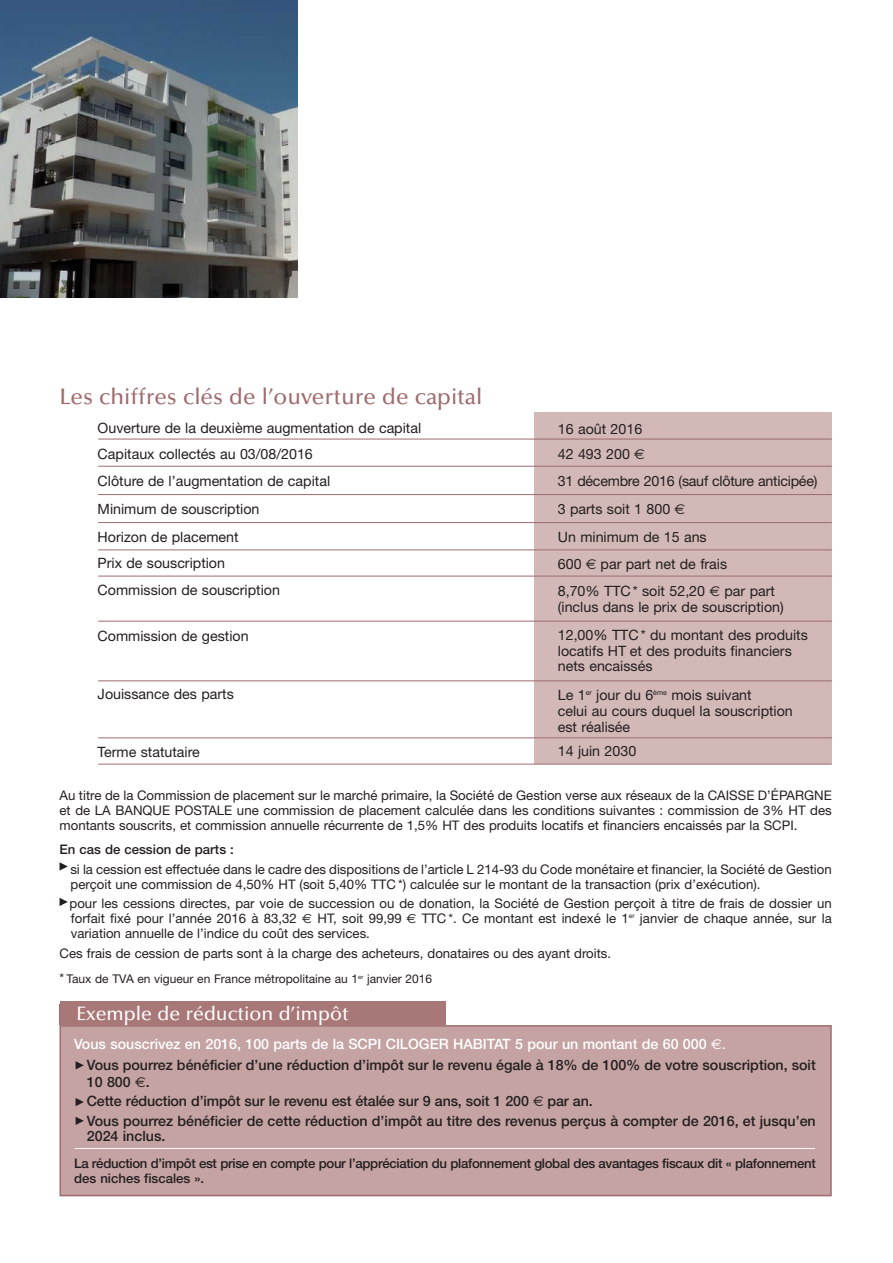
<style>
.page{position:relative;width:893px;height:1263px;background:#fff}
.page>*{position:absolute;margin:0;border:0;box-sizing:border-box;transform-origin:0 0}
.t1{font:500 22.5px "Optima";color:#9f6b6d}
.t2{font:500 19.5px "Optima";color:#fff}
.t3{font:14.25px/15.8px "Helvetica Neue";color:#231f20}
.t4{font:500 14.25px/19.5px "Helvetica Neue";color:#231f20}
.t5{font:13.2px/15px "Helvetica Neue";color:#231f20;text-align:justify}
.t6{font:500 13.2px/15px "Helvetica Neue";letter-spacing:-.02em;color:#231f20}
.t7{font:500 13.2px "Helvetica Neue";color:#231f20}
.t8{font:12px "Helvetica Neue";color:#231f20}
.s1{font-family:"Euro Sans"}
.s2{font-size:13.5px}
.s3{color:#fff}
.s4{font-family:"Euro Sans";font-weight:400;color:#fff}
.s5{font-weight:400;color:#fff}
.s6{font-family:"Euro Sans";font-weight:400}
</style>
<div class="page">
<div style="left:534px;top:412px;width:298px;height:352px;background:#d2b8b7"></div>
<img style="left:0;top:0;width:298px;height:298px">
<hr style="left:98px;top:522px;width:734px;height:1px;background:#9f6b6d">
<hr style="left:98px;top:439px;width:734px;height:1px;background:#9f6b6d">
<hr style="left:98px;top:466px;width:734px;height:1px;background:#9f6b6d">
<hr style="left:98px;top:494px;width:734px;height:1px;background:#9f6b6d">
<hr style="left:98px;top:549px;width:734px;height:1px;background:#9f6b6d">
<hr style="left:98px;top:576px;width:734px;height:1px;background:#9f6b6d">
<hr style="left:98px;top:621px;width:734px;height:1px;background:#9f6b6d">
<hr style="left:98px;top:680px;width:734px;height:1px;background:#9f6b6d">
<hr style="left:98px;top:737px;width:734px;height:1px;background:#9f6b6d">
<hr style="left:98px;top:764px;width:734px;height:1px;background:#9f6b6d">
<svg style="left:60px;top:862px;width:8px;height:8px"></svg>
<svg style="left:60px;top:898px;width:8px;height:8px"></svg>
<div style="left:60px;top:1001px;width:385px;height:24px;background:#a87778"></div>
<div style="left:60px;top:1026px;width:771px;height:169px;background:#c5a3a3"></div>
<div style="left:60px;top:1025px;width:772px;height:171px;border:2px solid #9f6b6d"></div>
<hr style="left:75px;top:1148px;width:740px;height:1px;background:#fff">
<svg style="left:76px;top:1061px;width:8px;height:8px"></svg>
<svg style="left:76px;top:1098px;width:8px;height:8px"></svg>
<svg style="left:76px;top:1117px;width:8px;height:8px"></svg>
<h1 class="t1" style="left:60px;top:387px;width:424px">Les chiffres clés de l’ouverture de capital</h1>
<p class="t3" style="left:98px;top:422px;width:325px">Ouverture de la deuxième augmentation de capital</p>
<p class="t3" style="left:558px;top:422px;width:86px">16 août 2016</p>
<p class="t3" style="left:98px;top:448px;width:217px">Capitaux collectés au 03/08/2016</p>
<p class="t3" style="left:558px;top:447px;width:89px">42 493 200 <span class="s1">€</span></p>
<p class="t3" style="left:98px;top:475px;width:234px">Clôture de l’augmentation de capital</p>
<p class="t3" style="left:558px;top:474px;width:261px">31 décembre 2016 (sauf clôture anticipée)</p>
<p class="t3" style="left:98px;top:502px;width:163px">Minimum de souscription</p>
<p class="t3" style="left:558px;top:502px;width:129px">3 parts soit 1 800 <span class="s1">€</span></p>
<p class="t3" style="left:98px;top:530px;width:142px">Horizon de placement</p>
<p class="t3" style="left:558px;top:531px;width:150px">Un minimum de 15 ans</p>
<p class="t3" style="left:98px;top:557px;width:129px">Prix de souscription</p>
<p class="t3" style="left:558px;top:551px;width:219px;line-height:27.3px">600 <span class="s1">€</span> par part net de frais<br>8,70% TTC* soit 52,20 <span class="s1">€</span> par part</p>
<p class="t3" style="left:558px;top:600px;width:227px">(inclus dans le prix de souscription)</p>
<p class="t3" style="left:98px;top:584px;width:184px">Commission de souscription</p>
<p class="t3" style="left:98px;top:629px;width:152px">Commission de gestion</p>
<p class="t3" style="left:98px;top:687px;width:138px">Jouissance des parts</p>
<p class="t3" style="left:558px;top:628px;width:251px">12,00% TTC* du montant des produits locatifs HT et des produits financiers nets encaissés</p>
<p class="t3" style="left:558px;top:688px;width:236px">Le 1<sup>er</sup> jour du 6<sup>ème</sup> mois suivant<br>celui au cours duquel la souscription est réalisée</p>
<p class="t3" style="left:98px;top:745px;width:104px">Terme statutaire</p>
<p class="t3" style="left:558px;top:745px;width:80px">14 juin 2030</p>
<p class="t5" style="left:60px;top:789px;width:774px">Au titre de la Commission de placement sur le marché primaire, la Société de Gestion verse aux réseaux de la CAISSE D’ÉPARGNE et de LA BANQUE POSTALE une commission de placement calculée dans les conditions suivantes : commission de 3% HT des montants souscrits, et commission annuelle récurrente de 1,5% HT des produits locatifs et financiers encaissés par la SCPI.</p>
<p class="t7" style="left:60px;top:845px;width:176px">En cas de cession de parts :</p>
<p class="t5" style="left:70px;top:863px;width:763px">si la cession est effectuée dans le cadre des dispositions de l’article L 214-93 du Code monétaire et financier, la Société de Gestion perçoit une commission de 4,50% HT (soit 5,40% TTC *) calculée sur le montant de la transaction (prix d’exécution).</p>
<p class="t5" style="left:70px;top:897px;width:764px">pour les cessions directes, par voie de succession ou de donation, la Société de Gestion perçoit à titre de frais de dossier un forfait fixé pour l’année 2016 à 83,32 <span class="s1">€</span> HT, soit 99,99 <span class="s1">€</span> TTC *. Ce montant est indexé le 1<sup>er</sup> janvier de chaque année, sur la variation annuelle de l’indice du coût des services.</p>
<p class="t5" style="left:60px;top:947px;width:553px">Ces frais de cession de parts sont à la charge des acheteurs, donataires ou des ayant droits.</p>
<p class="t8" style="left:60px;top:974px;width:374px"><span class="s2">*</span> Taux de TVA en vigueur en France métropolitaine au 1<sup>er</sup> janvier 2016</p>
<h2 class="t2" style="left:77px;top:1006px;width:273px">Exemple de réduction d’impôt</h2>
<p class="t4" style="left:87px;top:1035px;width:730px;line-height:21px;text-indent:-13px"><span class="s3">Vous souscrivez en 2016, 100 parts de la SCPI CILOGER HABITAT 5 pour un montant de 60 000</span> <span class="s4">€</span><span class="s5">.<br></span>Vous pourrez bénéficier d’une réduction d’impôt sur le revenu égale à 18% de 100% de votre souscription, soit</p>
<p class="t4" style="left:87px;top:1073px;width:730px">10 800 <span class="s6">€</span>.<br>Cette réduction d’impôt sur le revenu est étalée sur 9 ans, soit 1 200 <span class="s6">€</span> par an.<br>Vous pourrez bénéficier de cette réduction d’impôt au titre des revenus perçus à compter de 2016, et jusqu’en</p>
<p class="t4" style="left:87px;top:1127px;width:80px">2024 inclus.</p>
<p class="t6" style="left:74px;top:1156px;width:743px">La réduction d’impôt est prise en compte pour l’appréciation du plafonnement global des avantages fiscaux dit « plafonnement des niches fiscales ».</p>
</div>
